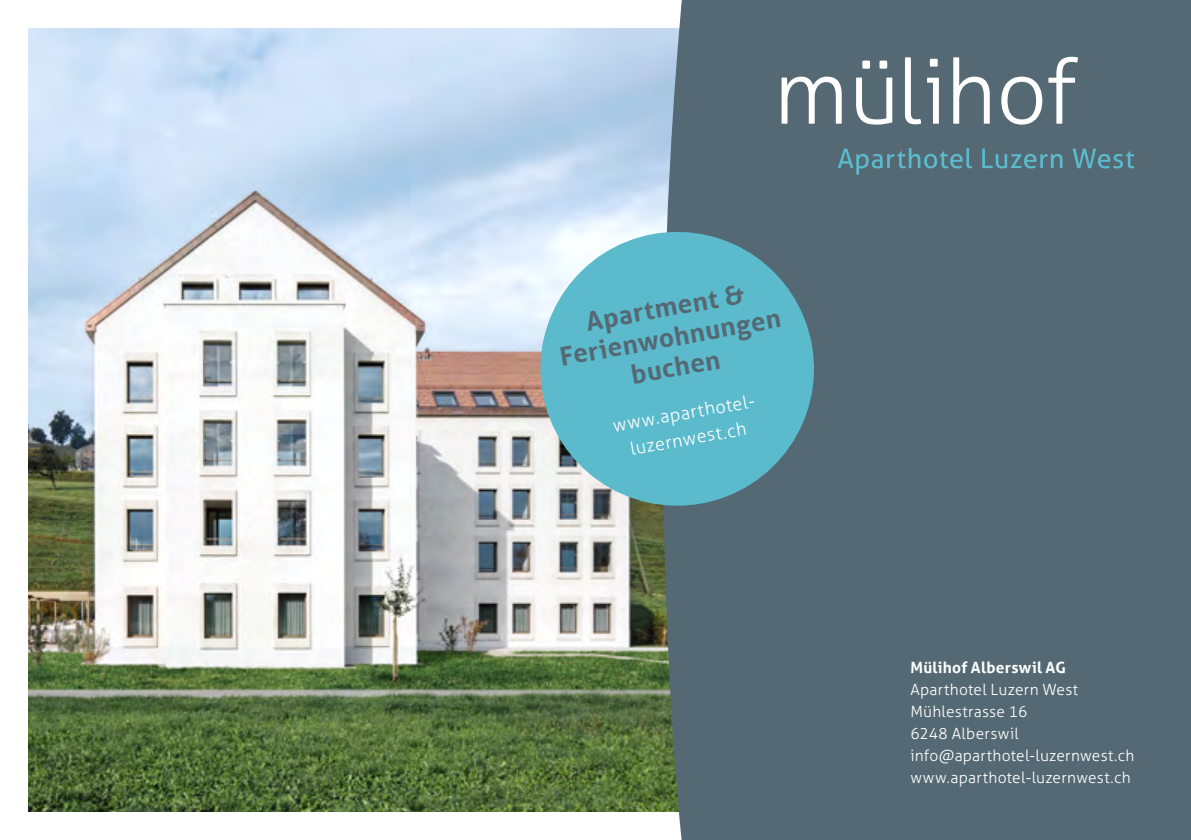
<style>
.page{position:relative;width:1191px;height:840px;background:#fff}
.page>*{position:absolute;margin:0;border:0;box-sizing:border-box;transform-origin:0 0}
.t1{font:700 26px/30px "Aller";color:#546973;text-align:center}
.t2{font:300 18px/26px "Aller";color:#fff;text-align:center}
.t3{font:300 15.6px/22px "Aller";letter-spacing:.015em;color:#fff}
.t4{font:700 15.6px "Aller";letter-spacing:.02em;color:#fff}
</style>
<div class="page">
<img style="left:28px;top:28px;width:609px;height:783px">
<div style="left:637px;top:0;width:554px;height:839px;background:#546973"></div>
<svg style="left:529px;top:221px;width:296px;height:295px;background:#6db1bf"></svg>
<svg style="left:837px;top:148px;width:135px;height:26px;background:#557c88"></svg>
<svg style="left:982px;top:148px;width:80px;height:20px;background:#557f8b"></svg>
<svg style="left:1072px;top:148px;width:62px;height:20px"></svg>
<svg style="left:781px;top:77px;width:60px;height:47px"></svg>
<svg style="left:856px;top:60px;width:36px;height:64px"></svg>
<svg style="left:905px;top:57px;width:16px;height:67px"></svg>
<svg style="left:927px;top:59px;width:12px;height:65px"></svg>
<svg style="left:953px;top:57px;width:36px;height:67px"></svg>
<svg style="left:1001px;top:77px;width:41px;height:47px"></svg>
<svg style="left:1048px;top:57px;width:30px;height:67px"></svg>
<h1 class="t1" style="left:552px;top:312px;width:225px;rotate:-10deg">Apartment &amp;<br>Ferienwohnungen buchen</h1>
<p class="t2" style="left:610px;top:412px;width:148px;rotate:-10deg">www.aparthotel&shy;luzernwest.ch</p>
<p class="t4" style="left:910px;top:657px;width:157px">Mülihof Alberswil AG</p>
<p class="t3" style="left:910px;top:678px;width:225px">Aparthotel Luzern West<br>Mühlestrasse 16<br>6248 Alberswil info@aparthotel-luzernwest.ch www.aparthotel-luzernwest.ch</p>
</div>
